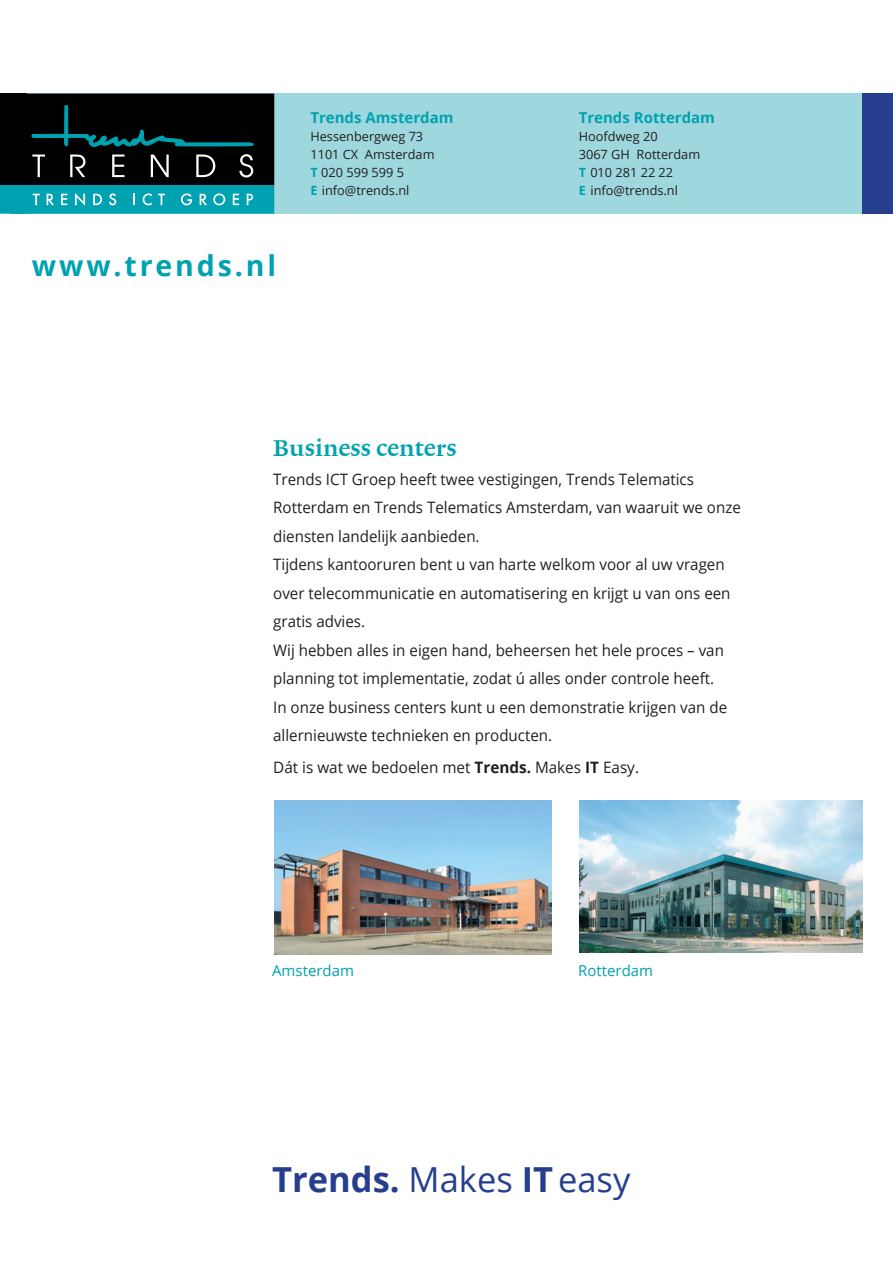
<style>
.page{position:relative;width:893px;height:1263px;background:#fff}
.page>*{position:absolute;margin:0;border:0;box-sizing:border-box;transform-origin:0 0}
.t1{font:700 34.5px "Open Sans";color:#253f8e}
.t2{font:700 28.5px "Open Sans";letter-spacing:.1em;color:#00a2b1}
.t3{font:24px "Lexicon No 1 Roman C Txt";color:#00a2b1}
.t4{font:15.75px/28.5px "Open Sans";color:#231f20;scale:.96 1}
.t5{font:15.75px "Open Sans";color:#231f20}
.t6{font:700 15px "Open Sans";color:#00a2b1}
.t7{font:15px "Open Sans";color:#00a2b1}
.t8{font:12.75px/18px "Open Sans";color:#231f20}
.s1{font-weight:700;color:#00a2b1}
.s2{font-weight:700}
.s3{font-weight:400}
</style>
<div class="page">
<div style="left:11px;top:94px;width:861px;height:120px;background:#9ed7de"></div>
<div style="left:862px;top:94px;width:31px;height:120px;background:#253f8e"></div>
<div style="left:11px;top:185px;width:263px;height:29px;background:#00a2b1"></div>
<div style="left:11px;top:94px;width:263px;height:91px;background:#000"></div>
<svg style="left:31px;top:105px;width:222px;height:72px"></svg>
<svg style="left:33px;top:194px;width:7px;height:11px"></svg>
<svg style="left:47px;top:194px;width:7px;height:11px"></svg>
<svg style="left:61px;top:194px;width:6px;height:11px"></svg>
<svg style="left:75px;top:193px;width:10px;height:13px"></svg>
<svg style="left:93px;top:194px;width:9px;height:11px"></svg>
<svg style="left:109px;top:193px;width:7px;height:12px"></svg>
<svg style="left:133px;top:194px;width:2px;height:11px"></svg>
<svg style="left:143px;top:193px;width:9px;height:12px"></svg>
<svg style="left:158px;top:194px;width:7px;height:11px"></svg>
<svg style="left:181px;top:193px;width:11px;height:12px"></svg>
<svg style="left:200px;top:194px;width:7px;height:11px"></svg>
<svg style="left:213px;top:193px;width:12px;height:12px"></svg>
<svg style="left:233px;top:194px;width:6px;height:11px"></svg>
<svg style="left:247px;top:194px;width:6px;height:11px"></svg>
<div style="left:0;top:185px;width:27px;height:29px;background:#00a2b1"></div>
<div style="left:0;top:94px;width:27px;height:91px;background:#000"></div>
<img style="left:275px;top:800px;width:276px;height:154px">
<img style="left:580px;top:800px;width:282px;height:152px">
<h2 class="t2" style="left:32px;top:245px;width:246px">www.trends.nl</h2>
<p class="t6" style="left:310px;top:107px;width:145px">Trends Amsterdam</p>
<p class="t8" style="left:310px;top:127px;width:126px">Hessenbergweg 73<br>1101 CX Amsterdam<br><span class="s1">T</span> 020 599 599 5<br><span class="s1">E</span> info@trends.nl</p>
<p class="t6" style="left:579px;top:107px;width:138px">Trends Rotterdam</p>
<p class="t8" style="left:579px;top:127px;width:123px">Hoofdweg 20<br>3067 GH Rotterdam<br><span class="s1">T</span> 010 281 22 22<br><span class="s1">E</span> info@trends.nl</p>
<h3 class="t3" style="left:273px;top:435px;width:185px">Business centers</h3>
<p class="t4" style="left:273px;top:464px;width:489px">Trends ICT Groep heeft twee vestigingen, Trends Telematics Rotterdam en Trends Telematics Amsterdam, van waaruit we onze diensten landelijk aanbieden.<br>Tijdens kantooruren bent u van harte welkom voor al uw vragen over telecommunicatie en automatisering en krijgt u van ons een gratis advies.<br>Wij hebben alles in eigen hand, beheersen het hele proces – van planning tot implementatie, zodat ú alles onder controle heeft.<br>In onze business centers kunt u een demonstratie krijgen van de allernieuwste technieken en producten.</p>
<p class="t5" style="left:273px;top:756px;width:367px">Dát is wat we bedoelen met <span class="s2">Trends.</span> Makes <span class="s2">IT</span> Easy.</p>
<p class="t7" style="left:272px;top:960px;width:83px">Amsterdam</p>
<p class="t7" style="left:578px;top:960px;width:76px">Rotterdam</p>
<h1 class="t1" style="left:272px;top:1155px;width:360px">Trends. <span class="s3">Makes</span> IT <span class="s3">easy</span></h1>
</div>
